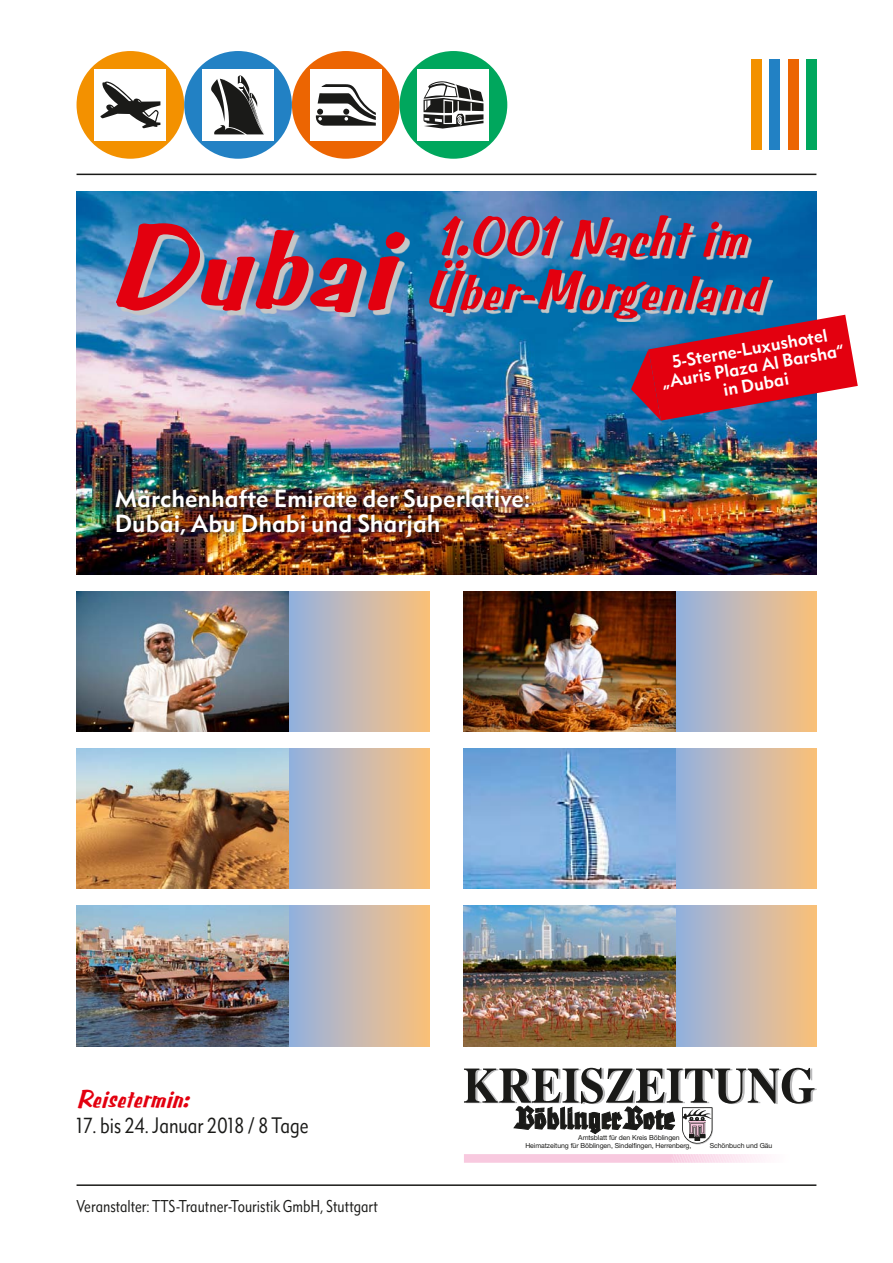
<style>
.page{position:relative;width:893px;height:1263px;background:#fff}
.page>*{position:absolute;margin:0;border:0;box-sizing:border-box;transform-origin:0 0}
.t1{font:italic 700 120px "PL Benguiat Frisky";color:#e3000f;scale:1.1 1}
.t2{font:italic 700 54px/54px "PL Benguiat Frisky";color:#e3000f}
.t3{font:italic 700 25.5px "PL Benguiat Frisky";color:#e3000f}
.t4{font:700 22.5px/25.5px "Metro Nova Pro";color:#fff}
.t5{font:condensed 20.25px "Metro Nova Pro";color:#1a1a18}
.t6{font:700 16.5px/18px "Metro Nova Pro";color:#fff;text-align:center}
.t7{font:condensed 15.45px "Metro Nova Pro";color:#1a1a18}
.t8{font:6.9px/7.9px "Helvetica Neue";letter-spacing:-.01em;color:#1a1a18}
</style>
<div class="page">
<hr style="left:77px;top:1184px;width:739px;height:2px;background:#1a1a18">
<img style="left:77px;top:591px;width:212px;height:140px">
<img style="left:463px;top:591px;width:213px;height:140px">
<img style="left:77px;top:906px;width:212px;height:140px">
<img style="left:463px;top:906px;width:213px;height:140px">
<img style="left:77px;top:748px;width:212px;height:141px">
<img style="left:463px;top:748px;width:213px;height:141px">
<div style="left:289px;top:591px;width:140px;height:140px;background:linear-gradient(to right,#95b2e2,#fcc17c)"></div>
<div style="left:676px;top:591px;width:140px;height:140px;background:linear-gradient(to right,#95b2e1,#fcc17c)"></div>
<div style="left:289px;top:748px;width:140px;height:141px;background:linear-gradient(to right,#95b2e2,#fcc17c)"></div>
<div style="left:676px;top:748px;width:140px;height:141px;background:linear-gradient(to right,#95b2e1,#fcc17c)"></div>
<div style="left:289px;top:906px;width:140px;height:140px;background:linear-gradient(to right,#95b2e2,#fcc17c)"></div>
<div style="left:676px;top:906px;width:140px;height:140px;background:linear-gradient(to right,#95b2e1,#fcc17c)"></div>
<hr style="left:77px;top:174px;width:739px;height:1px;background:#1a1a18">
<div style="left:752px;top:60px;width:10px;height:90px;background:#f39100"></div>
<div style="left:770px;top:60px;width:10px;height:90px;background:#2281c4"></div>
<div style="left:788px;top:60px;width:10px;height:90px;background:#ec6502"></div>
<div style="left:806px;top:60px;width:10px;height:90px;background:#00a75d"></div>
<div style="left:77px;top:51px;width:107px;height:108px;background:#f39100;border-radius:50%"></div>
<div style="left:94px;top:69px;width:72px;height:72px;background:#fff"></div>
<svg style="left:100px;top:82px;width:60px;height:46px"></svg>
<div style="left:184px;top:51px;width:108px;height:108px;background:#2281c4;border-radius:50%"></div>
<div style="left:202px;top:69px;width:72px;height:72px;background:#fff"></div>
<svg style="left:211px;top:75px;width:53px;height:59px"></svg>
<div style="left:292px;top:51px;width:108px;height:108px;background:#ec6502;border-radius:50%"></div>
<div style="left:310px;top:69px;width:72px;height:72px;background:#fff"></div>
<svg style="left:316px;top:84px;width:60px;height:42px"></svg>
<div style="left:400px;top:51px;width:107px;height:108px;background:#00a75d;border-radius:50%"></div>
<div style="left:418px;top:69px;width:71px;height:72px;background:#fff"></div>
<svg style="left:424px;top:81px;width:59px;height:48px"></svg>
<img style="left:77px;top:191px;width:739px;height:383px">
<svg style="left:120px;top:228px;width:289px;height:89px;background:#78a0c0"></svg>
<div style="left:112px;top:486px;width:422px;height:57px;background:#1a1a18;opacity:.75"></div>
<svg style="left:432px;top:218px;width:341px;height:103px;background:#498ab5"></svg>
<svg style="left:631px;top:315px;width:227px;height:106px;background:#a9334e"></svg>
<svg style="left:464px;top:1068px;width:352px;height:77px"></svg>
<svg style="left:464px;top:1154px;width:302px;height:9px;background:#f8d2e4"></svg>
<h1 class="t1" style="left:107px;top:192px;width:296px">Dubai</h1>
<h2 class="t2" style="left:423px;top:210px;width:359px">1.001Nachtim<br>Über-Morgenland</h2>
<h3 class="t6" style="left:657px;top:355px;width:186px;rotate:-10deg">5-Sterne-Luxushotel „Auris Plaza Al Barsha“ in Dubai</h3>
<h3 class="t4" style="left:115px;top:485px;width:417px">Märchenhafte Emirate der Superlative:<br>Dubai, Abu Dhabi und Sharjah</h3>
<h3 class="t3" style="left:77px;top:1083px;width:122px">Reisetermin:</h3>
<h3 class="t5" style="left:77px;top:1112px;width:234px">17. bis 24. Januar 2018 / 8 Tage</h3>
<h3 class="t7" style="left:77px;top:1196px;width:303px">Veranstalter: TTS-Trautner-Touristik GmbH, Stuttgart</h3>
<p class="t8" style="left:525px;top:1133px;width:167px;text-indent:53px">Amtsblatt für den Kreis Böblingen<br>Heimatzeitung für Böblingen, Sindelfingen, Herrenberg,</p>
<p class="t8" style="left:710px;top:1141px;width:64px">Schönbuch und Gäu</p>
<p class="t8" style="left:516px;top:1133px;width:167px;text-indent:53px">Amtsblatt für den Kreis Böblingen<br>Heimatzeitung für Böblingen, Sindelfingen, Herrenberg,</p>
<p class="t8" style="left:700px;top:1141px;width:64px">Schönbuch und Gäu</p>
</div>
